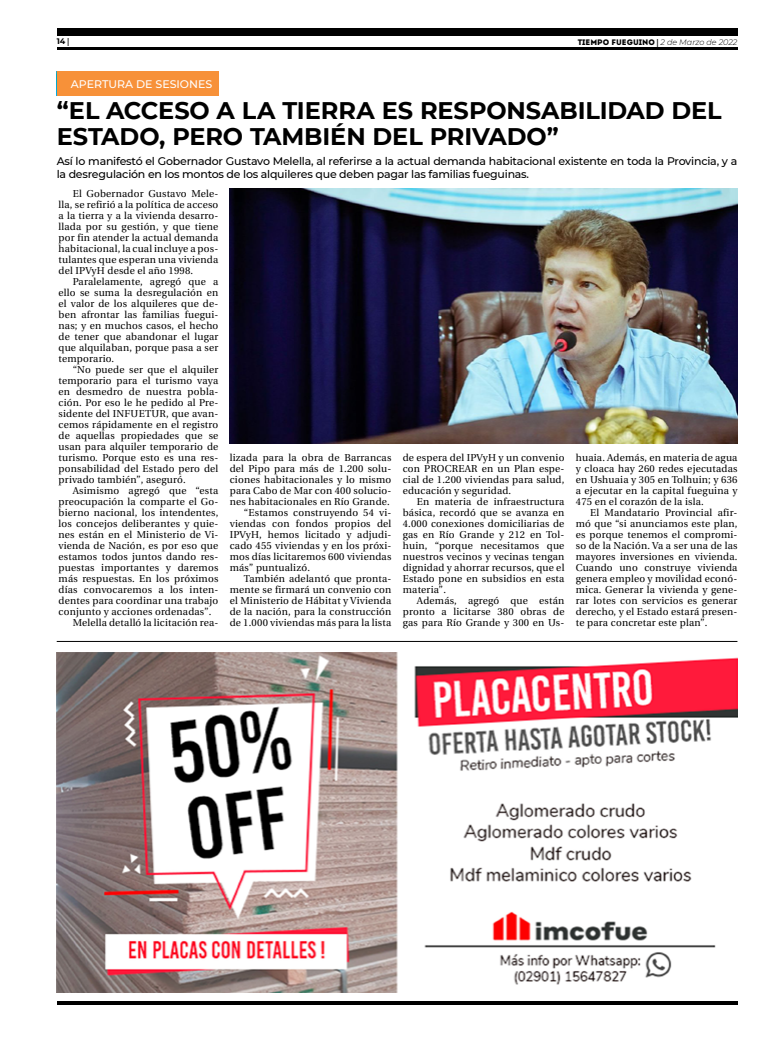
<style>
.page{position:relative;width:780px;height:1049px;background:#fff}
.page>*{position:absolute;margin:0;border:0;box-sizing:border-box;transform-origin:0 0}
.t1{font:700 24px/26px "Montserrat";letter-spacing:-.005em;color:#000}
.t2{font:500 11px/13px "Montserrat";letter-spacing:-.02em;color:#000}
.t3{font:500 11px "Montserrat";color:#fff}
.t4{font:10px/11px "Utopia";letter-spacing:.02em;color:#000;text-align:justify}
.t5{font:8px "Intro";color:#000}
.t6{font:700 8px "Montserrat";color:#000}
.s1{font-family:"Utopia"}
.s2{font-family:"Utopia";font-weight:700}
.s3{font-family:"Montserrat";font-weight:300;font-style:italic}
</style>
<div class="page">
<hr style="left:57px;top:48px;width:680px;height:2px;background:#000">
<div style="left:57px;top:28px;width:680px;height:7px;background:#000"></div>
<hr style="left:57px;top:1001px;width:680px;height:4px;background:#000">
<img style="left:57px;top:652px;width:680px;height:340px">
<div style="left:57px;top:72px;width:161px;height:24px;background:#f79139"></div>
<img style="left:230px;top:189px;width:507px;height:255px">
<hr style="left:57px;top:641px;width:680px;height:1px;background:#000">
<p class="t6" style="left:57px;top:35px;width:14px">14 <span class="s1">|</span></p>
<p class="t5" style="left:577px;top:37px;width:161px">TIEMPO FUEGUINO <span class="s2">|</span> <span class="s3">2 de Marzo de 2022</span></p>
<p class="t3" style="left:71px;top:76px;width:143px">APERTURA DE SESIONES</p>
<p class="t3" style="left:71px;top:76px;width:54px">TOLHUIN</p>
<h1 class="t1" style="left:57px;top:96px;width:666px">“EL ACCESO A LA TIERRA ES RESPONSABILIDAD DEL<br>ESTADO, PERO TAMBIÉN DEL PRIVADO”</h1>
<p class="t2" style="left:57px;top:154px;width:682px">Así lo manifestó el Gobernador Gustavo Melella, al referirse a la actual demanda habitacional existente en toda la Provincia, y a la desregulación en los montos de los alquileres que deben pagar las familias fueguinas.</p>
<p class="t4" style="left:59px;top:188px;width:161px;text-indent:14px">El Gobernador Gustavo Mele&shy;lla, se refirió a la política de acceso a la tierra y a la vivienda desarro&shy;llada por su gestión, y que tiene por fin atender la actual demanda habitacional, la cual incluye a pos&shy;tulantes que esperan una vivienda del IPVyH desde el año 1998.</p>
<p class="t4" style="left:59px;top:276px;width:161px;text-indent:14px">Paralelamente, agregó que a ello se suma la desregulación en el valor de los alquileres que de&shy;ben afrontar las familias fuegui&shy;nas; y en muchos casos, el hecho de tener que abandonar el lugar que alquilaban, porque pasa a ser temporario.</p>
<p class="t4" style="left:59px;top:364px;width:161px;text-indent:14px">“No puede ser que el alquiler temporario para el turismo vaya en desmedro de nuestra pobla&shy;ción. Por eso le he pedido al Pre&shy;sidente del INFUETUR, que avan&shy;cemos rápidamente en el registro de aquellas propiedades que se usan para alquiler temporario de turismo. Porque esto es una res&shy;ponsabilidad del Estado pero del privado también”, aseguró.</p>
<p class="t4" style="left:73px;top:485px;width:147px">Asimismo agregó que “esta</p>
<p class="t4" style="left:59px;top:496px;width:161px">preocupación la comparte el Go-</p>
<p class="t4" style="left:59px;top:507px;width:161px">bierno nacional, los intendentes,</p>
<p class="t4" style="left:59px;top:518px;width:161px">los concejos deliberantes y quie-</p>
<p class="t4" style="left:59px;top:529px;width:161px">nes están en el Ministerio de Vi-</p>
<p class="t4" style="left:59px;top:540px;width:161px">vienda de Nación, es por eso que</p>
<p class="t4" style="left:59px;top:551px;width:161px">estamos todos juntos dando res-</p>
<p class="t4" style="left:59px;top:562px;width:161px">puestas importantes y daremos</p>
<p class="t4" style="left:59px;top:573px;width:161px">más respuestas. En los próximos</p>
<p class="t4" style="left:59px;top:584px;width:161px">días convocaremos a los inten-</p>
<p class="t4" style="left:59px;top:595px;width:161px">dentes para coordinar una trabajo</p>
<p class="t4" style="left:59px;top:606px;width:154px">conjunto y acciones ordenadas”.</p>
<p class="t4" style="left:73px;top:617px;width:147px">Melella detalló la licitación rea-</p>
<p class="t4" style="left:230px;top:452px;width:163px">lizada para la obra de Barrancas</p>
<p class="t4" style="left:230px;top:463px;width:163px">del Pipo para más de 1.200 solu-</p>
<p class="t4" style="left:230px;top:474px;width:163px">ciones habitacionales y lo mismo</p>
<p class="t4" style="left:230px;top:485px;width:163px">para Cabo de Mar con 400 solucio-</p>
<p class="t4" style="left:230px;top:496px;width:161px">nes habitacionales en Río Grande.</p>
<p class="t4" style="left:244px;top:507px;width:149px">“Estamos construyendo 54 vi-</p>
<p class="t4" style="left:230px;top:518px;width:163px">viendas con fondos propios del</p>
<p class="t4" style="left:230px;top:529px;width:163px">IPVyH, hemos licitado y adjudi-</p>
<p class="t4" style="left:230px;top:540px;width:163px">cado 455 viviendas y en los próxi-</p>
<p class="t4" style="left:230px;top:551px;width:163px">mos días licitaremos 600 viviendas</p>
<p class="t4" style="left:230px;top:562px;width:82px">más” puntualizó.</p>
<p class="t4" style="left:244px;top:573px;width:149px">También adelantó que pronta-</p>
<p class="t4" style="left:230px;top:584px;width:163px">mente se firmará un convenio con</p>
<p class="t4" style="left:230px;top:595px;width:163px">el Ministerio de Hábitat y Vivienda</p>
<p class="t4" style="left:230px;top:606px;width:163px">de la nación, para la construcción</p>
<p class="t4" style="left:230px;top:617px;width:163px">de 1.000 viviendas más para la lista</p>
<p class="t4" style="left:403px;top:452px;width:163px">de espera del IPVyH y un convenio con PROCREAR en un Plan espe&shy;cial de 1.200 viviendas para salud, educación y seguridad.</p>
<p class="t4" style="left:403px;top:496px;width:163px;text-indent:14px">En materia de infraestructura básica, recordó que se avanza en 4.000 conexiones domiciliarias de gas en Río Grande y 212 en Tol&shy;huin, “porque necesitamos que nuestros vecinos y vecinas tengan dignidad y ahorrar recursos, que el Estado pone en subsidios en esta materia”.</p>
<p class="t4" style="left:403px;top:595px;width:163px;text-indent:14px">Además, agregó que están pronto a licitarse 380 obras de gas para Río Grande y 300 en Us-</p>
<p class="t4" style="left:576px;top:452px;width:163px">huaia. Además, en materia de agua y cloaca hay 260 redes ejecutadas en Ushuaia y 305 en Tolhuin; y 636 a ejecutar en la capital fueguina y 475 en el corazón de la isla.</p>
<p class="t4" style="left:575px;top:507px;width:163px;text-indent:14px">El Mandatario Provincial afir&shy;mó que “si anunciamos este plan, es porque tenemos el compromi&shy;so de la Nación. Va a ser una de las mayores inversiones en vivienda.<br>Cuando uno construye vivienda genera empleo y movilidad econó&shy;mica. Generar la vivienda y gene&shy;rar lotes con servicios es generar derecho, y el Estado estará presen&shy;te para concretar este plan”.</p>
</div>
